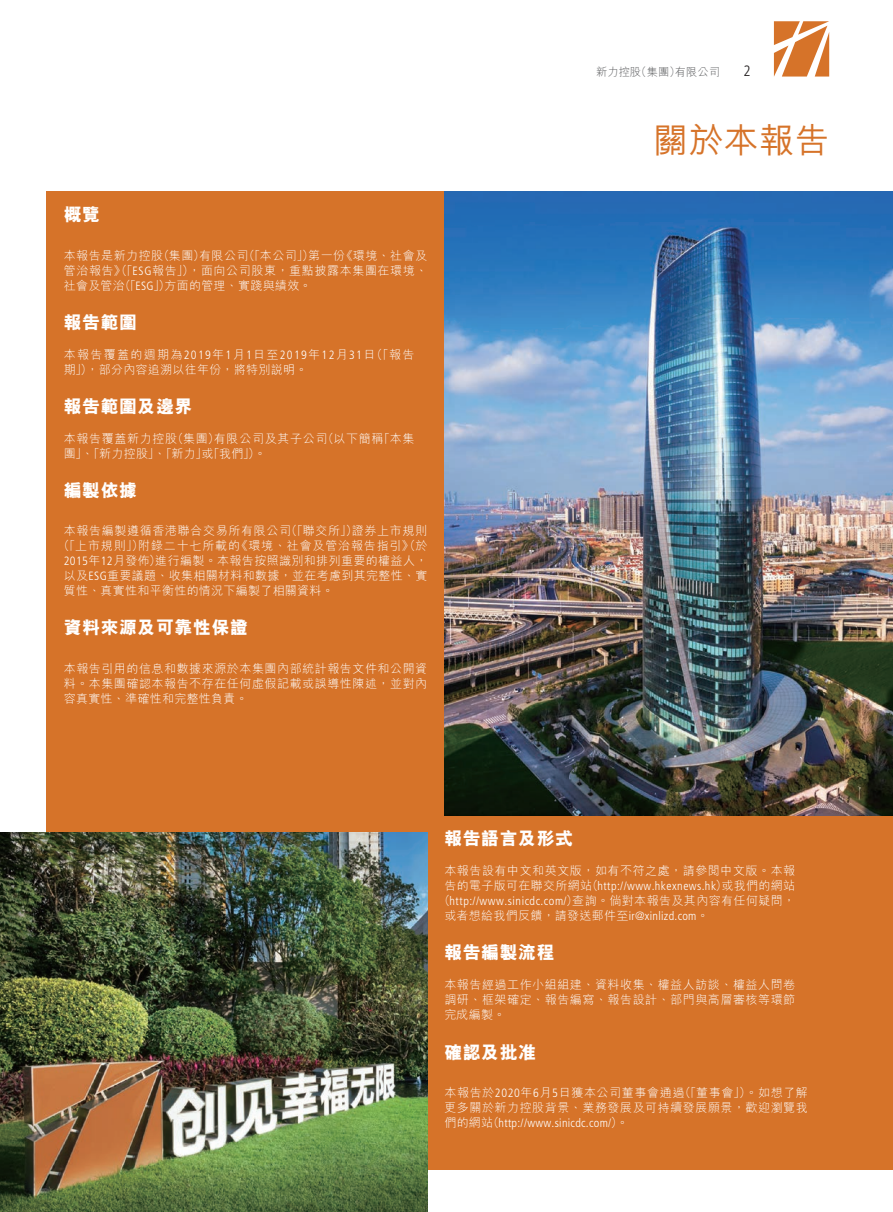
<style>
.page{position:relative;width:893px;height:1212px;background:#fff}
.page>*{position:absolute;margin:0;border:0;box-sizing:border-box;transform-origin:0 0}
.t1{font:500 34.5px "M Hei HK";letter-spacing:.025em;color:#d67329}
.t2{font:800 18px "M Hei HK";letter-spacing:.025em;color:#fff}
.t3{font:300 condensed 15px "Frutiger LT Std";color:#231f20}
.t4{font:300 12px/15px "M Hei HK";letter-spacing:.045em;color:#fff}
.t5{font:300 12px/15px "M Hei HK";letter-spacing:.025em;color:#fff}
.t6{font:300 condensed 12px "Frutiger LT Std";letter-spacing:.04em;color:#fff}
.t7{font:300 12px "M Hei HK";letter-spacing:.07em;color:#fff}
.t8{font:300 11.25px "M Hei HK";color:#57585a}
.s1{font-family:"Frutiger LT Std";font-stretch:condensed}
.s2{font-family:"M Hei HK";font-stretch:normal}
</style>
<div class="page">
<svg style="left:774px;top:21px;width:55px;height:56px"></svg>
<div style="left:47px;top:191px;width:846px;height:978px;background:#d67329"></div>
<img style="left:445px;top:191px;width:448px;height:625px">
<img style="left:0;top:833px;width:427px;height:379px">
<h2 class="t2" style="left:64px;top:205px;width:38px">概覽</h2>
<p class="t4" style="left:158px;top:247px;width:48px">（集團）</p>
<p class="t4" style="left:243px;top:247px;width:72px">（「本公司」）</p>
<p class="t4" style="left:308px;top:247px;width:38px">第一份</p>
<p class="t4" style="left:341px;top:247px;width:88px">《環境、社會及</p>
<p class="t4" style="left:64px;top:247px;width:101px">本報告是新力控股</p>
<p class="t4" style="left:199px;top:247px;width:51px">有限公司</p>
<p class="t5" style="left:164px;top:262px;width:149px;text-indent:-101px">管治報告》（「<span class="s1">ESG</span>報告」）<br>方面的管理、實踐與績效。</p>
<p class="t4" style="left:188px;top:262px;width:241px">，面向公司股東，重點披露本集團在環境、</p>
<p class="t4" style="left:119px;top:277px;width:52px">（「<span class="s1">ESG</span>」）</p>
<p class="t4" style="left:64px;top:277px;width:63px">社會及管治</p>
<h2 class="t2" style="left:64px;top:313px;width:75px">報告範圍</h2>
<p class="t4" style="left:371px;top:346px;width:45px">（「報告</p>
<p class="t5" style="left:86px;top:346px;width:290px;text-indent:-23px">本報告覆蓋的週期為<span class="s1">2019</span>年 月<span class="s1">1 1</span>日至<span class="s1">2019</span>年<span class="s1">12</span>月<span class="s1">31</span>日，部分內容追溯以往年份，將特別說明。</p>
<p class="t4" style="left:64px;top:361px;width:30px">期」）</p>
<h2 class="t2" style="left:64px;top:397px;width:130px">報告範圍及邊界</h2>
<p class="t4" style="left:172px;top:430px;width:49px">（集團）</p>
<p class="t4" style="left:322px;top:430px;width:63px">（以下簡稱</p>
<p class="t4" style="left:64px;top:430px;width:204px">本報告覆蓋新力控股<br>團」、「新力控股」、「新力 「或」 我們 。(「</p>
<h2 class="t2" style="left:64px;top:481px;width:75px">編製依據</h2>
<p class="t4" style="left:214px;top:430px;width:115px">有限公司及其子公司</p>
<p class="t4" style="left:378px;top:430px;width:38px">「本集</p>
<p class="t4" style="left:286px;top:523px;width:73px">（「聯交所」）</p>
<p class="t4" style="left:236px;top:523px;width:193px;text-indent:-172px">本報告編製遵循香港聯合交易所有限公司<br>《環境、社會及管治報告指引》（於</p>
<p class="t4" style="left:352px;top:523px;width:77px">證券上市規則</p>
<p class="t4" style="left:58px;top:538px;width:87px">（「上市規則」）</p>
<p class="t7" style="left:138px;top:540px;width:103px">附錄二十七所載的</p>
<p class="t6" style="left:64px;top:554px;width:99px">2015<span class="s2">年</span>12<span class="s2">月發佈）</span></p>
<p class="t5" style="left:64px;top:568px;width:365px">以及<span class="s1">ESG</span>重要議題、收集相關材料和數據，並在考慮到其完整性、實質性、真實性和平衡性的情況下編製了相關資料。</p>
<h2 class="t2" style="left:64px;top:618px;width:186px">資料來源及可靠性保證</h2>
<p class="t4" style="left:64px;top:661px;width:365px;text-align:justify">本報告引用的信息和數據來源於本集團內部統計報告文件和公開資料。本集團確認本報告不存在任何虛假記載或誤導性陳述，並對內容真實性、準確性和完整性負責。</p>
<p class="t4" style="left:155px;top:553px;width:274px">進行編製。本報告按照識別和排列重要的權益人，</p>
<p class="t8" style="left:635px;top:66px;width:46px">（集團）</p>
<p class="t8" style="left:596px;top:66px;width:46px">新力控股</p>
<p class="t8" style="left:675px;top:66px;width:46px">有限公司</p>
<p class="t3" style="left:743px;top:63px;width:9px">2</p>
<h1 class="t1" style="left:653px;top:115px;width:177px">關於本報告</h1>
<h2 class="t2" style="left:444px;top:830px;width:130px">報告語言及形式</h2>
<p class="t4" style="left:444px;top:863px;width:352px">本報告設有中文和英文版，如有不符之處，請參閱中文版。本報</p>
<p class="t6" style="left:586px;top:879px;width:210px"><span class="s2">（</span>http://www.hkexnews.hk <span class="s2">或我們的網站</span></p>
<p class="t4" style="left:572px;top:878px;width:224px;text-indent:-128px">告的電子版可在聯交所網站<br>查詢。倘對本報告及其內容有任何疑問，</p>
<p class="t4" style="left:715px;top:878px;width:13px">）</p>
<p class="t6" style="left:438px;top:894px;width:141px"><span class="s2">（</span>http://www.sinicdc.com <span class="s2">）</span>/</p>
<p class="t5" style="left:444px;top:908px;width:266px">或者想給我們反饋，請發送郵件至<span class="s1">ir@xinlizd.com</span>。</p>
<h2 class="t2" style="left:444px;top:944px;width:112px">報告編製流程</h2>
<p class="t4" style="left:444px;top:977px;width:352px;text-align:justify">本報告經過工作小組組建、資料收集、權益人訪談、權益人問卷調研、框架確定、報告編寫、報告設計、部門與高層審核等環節完成編製。</p>
<h2 class="t2" style="left:444px;top:1043px;width:93px">確認及批准</h2>
<p class="t4" style="left:679px;top:1085px;width:130px">（「董事會」）。如想了解</p>
<p class="t4" style="left:444px;top:1085px;width:365px">本報告於<span class="s1">2020</span>年月<span class="s1">6 5</span>日獲本公司董事會通過<br>更多關於新力控股背景、業務發展及可持續發展願景，歡迎瀏覽我</p>
<p class="t6" style="left:487px;top:1116px;width:143px"><span class="s2">（</span>http://www.sinicdc.com <span class="s2">。(</span> /</p>
<p class="t4" style="left:444px;top:1115px;width:50px">們的網站</p>
</div>
